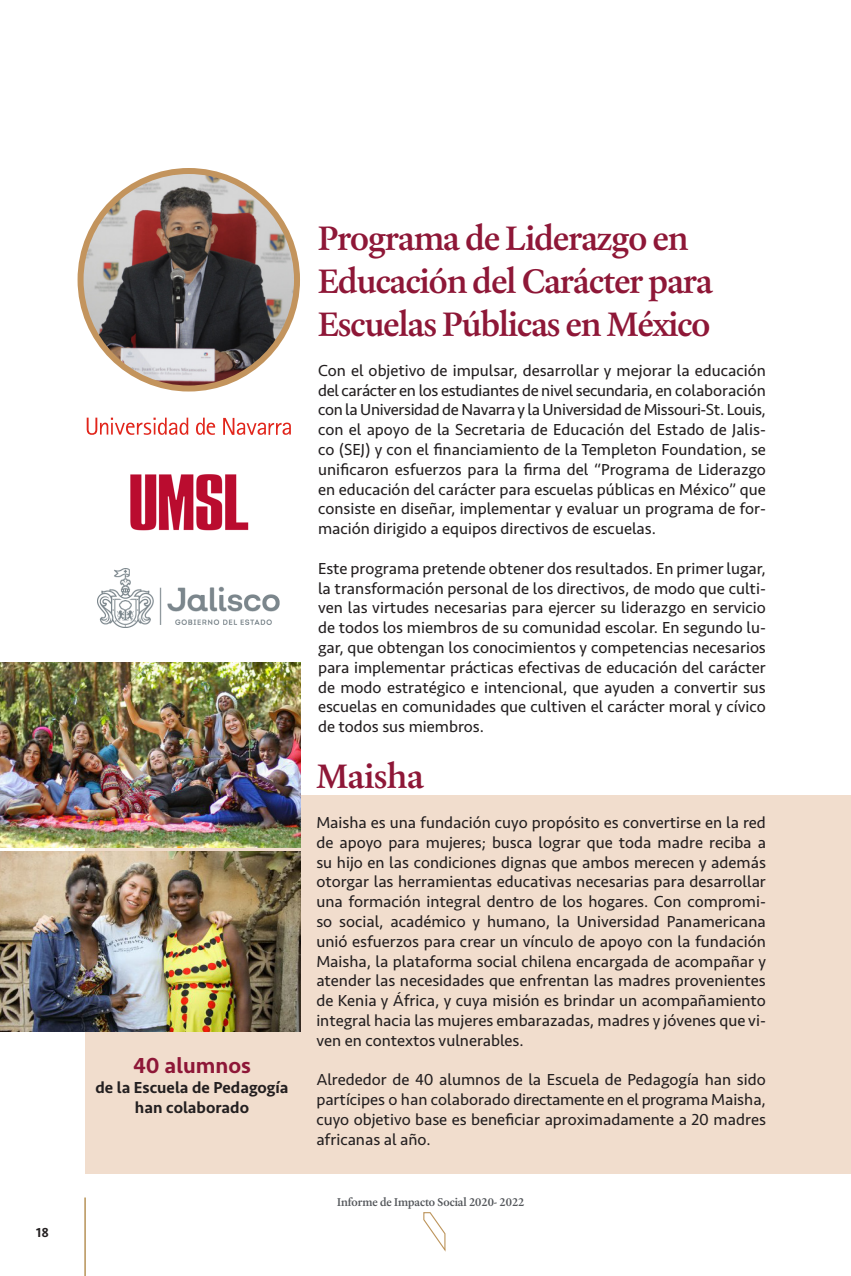
<style>
.page{position:relative;width:851px;height:1276px;background:#fff}
.page>*{position:absolute;margin:0;border:0;box-sizing:border-box;transform-origin:0 0}
.subtítulos{font:600 36px/43.2px "Laurentian Std";letter-spacing:-.02em;color:#8e1737}
.t1{font:500 22.5px "Seravek";color:#8e1737}
.t2{font:16.5px/19.8px "Seravek Basic";color:#231f20;text-align:justify}
.t3{font:500 16.5px "Seravek";color:#231f20}
.t4{font:500 13.5px "Seravek";color:#231f20}
.t5{font:600 12px "Laurentian Std";color:#53565a}
</style>
<div class="page">
<svg style="left:423px;top:1212px;width:23px;height:40px"></svg>
<hr style="left:84px;top:1197px;width:2px;height:79px;background:#b79257">
<div style="left:85px;top:795px;width:765px;height:379px;background:#f1ddcd"></div>
<img style="left:84px;top:172px;width:213px;height:215px">
<div style="left:77px;top:168px;width:223px;height:223px;border:6px solid #c3945d;border-radius:50%"></div>
<svg style="left:87px;top:418px;width:204px;height:17px"></svg>
<img style="left:98px;top:569px;width:181px;height:58px">
<img style="left:130px;top:474px;width:118px;height:56px">
<img style="left:0;top:663px;width:300px;height:185px">
<img style="left:0;top:852px;width:300px;height:180px">
<p class="t4" style="left:36px;top:1224px;width:14px">18</p>
<p class="t1" style="left:133px;top:1052px;width:119px">40 alumnos</p>
<p class="t3" style="left:95px;top:1077px;width:195px">de la Escuela de Pedagogía</p>
<p class="t3" style="left:135px;top:1097px;width:116px">han colaborado</p>
<p class="subtítulos" style="left:318px;top:216px;width:396px">Programa de Liderazgo en<br>Educación del Carácter para<br>Escuelas Públicas en México</p>
<p class="t2" style="left:318px;top:360px;width:449px">Con el objetivo de impulsar, desarrollar y mejorar la educación del carácter en los estudiantes de nivel secundaria, en colaboración con la Universidad de Navarra y la Universidad de Missouri-St. Louis, con el apoyo de la Secretaria de Educación del Estado de Jalis&shy;co (SEJ) y con el financiamiento de la Templeton Foundation, se unificaron esfuerzos para la firma del “Programa de Liderazgo en educación del carácter para escuelas públicas en México” que consiste en diseñar, implementar y evaluar un programa de for&shy;mación dirigido a equipos directivos de escuelas.</p>
<p class="t2" style="left:318px;top:558px;width:449px">Este programa pretende obtener dos resultados. En primer lugar, la transformación personal de los directivos, de modo que culti&shy;ven las virtudes necesarias para ejercer su liderazgo en servicio de todos los miembros de su comunidad escolar. En segundo lu&shy;gar, que obtengan los conocimientos y competencias necesarios para implementar prácticas efectivas de educación del carácter de modo estratégico e intencional, que ayuden a convertir sus escuelas en comunidades que cultiven el carácter moral y cívico de todos sus miembros.</p>
<p class="subtítulos" style="left:316px;top:755px;width:109px">Maisha</p>
<p class="t2" style="left:316px;top:812px;width:451px">Maisha es una fundación cuyo propósito es convertirse en la red de apoyo para mujeres; busca lograr que toda madre reciba a su hijo en las condiciones dignas que ambos merecen y además otorgar las herramientas educativas necesarias para desarrollar una formación integral dentro de los hogares. Con compromi&shy;so social, académico y humano, la Universidad Panamericana unió esfuerzos para crear un vínculo de apoyo con la fundación Maisha, la plataforma social chilena encargada de acompañar y atender las necesidades que enfrentan las madres provenientes de Kenia y África, y cuya misión es brindar un acompañamiento integral hacia las mujeres embarazadas, madres y jóvenes que vi&shy;ven en contextos vulnerables.</p>
<p class="t2" style="left:316px;top:1070px;width:451px">Alrededor de 40 alumnos de la Escuela de Pedagogía han sido partícipes o han colaborado directamente en el programa Maisha, cuyo objetivo base es beneficiar aproximadamente a 20 madres africanas al año.</p>
<p class="t5" style="left:337px;top:1195px;width:189px">Informe de Impacto Social 2020- 2022</p>
</div>
